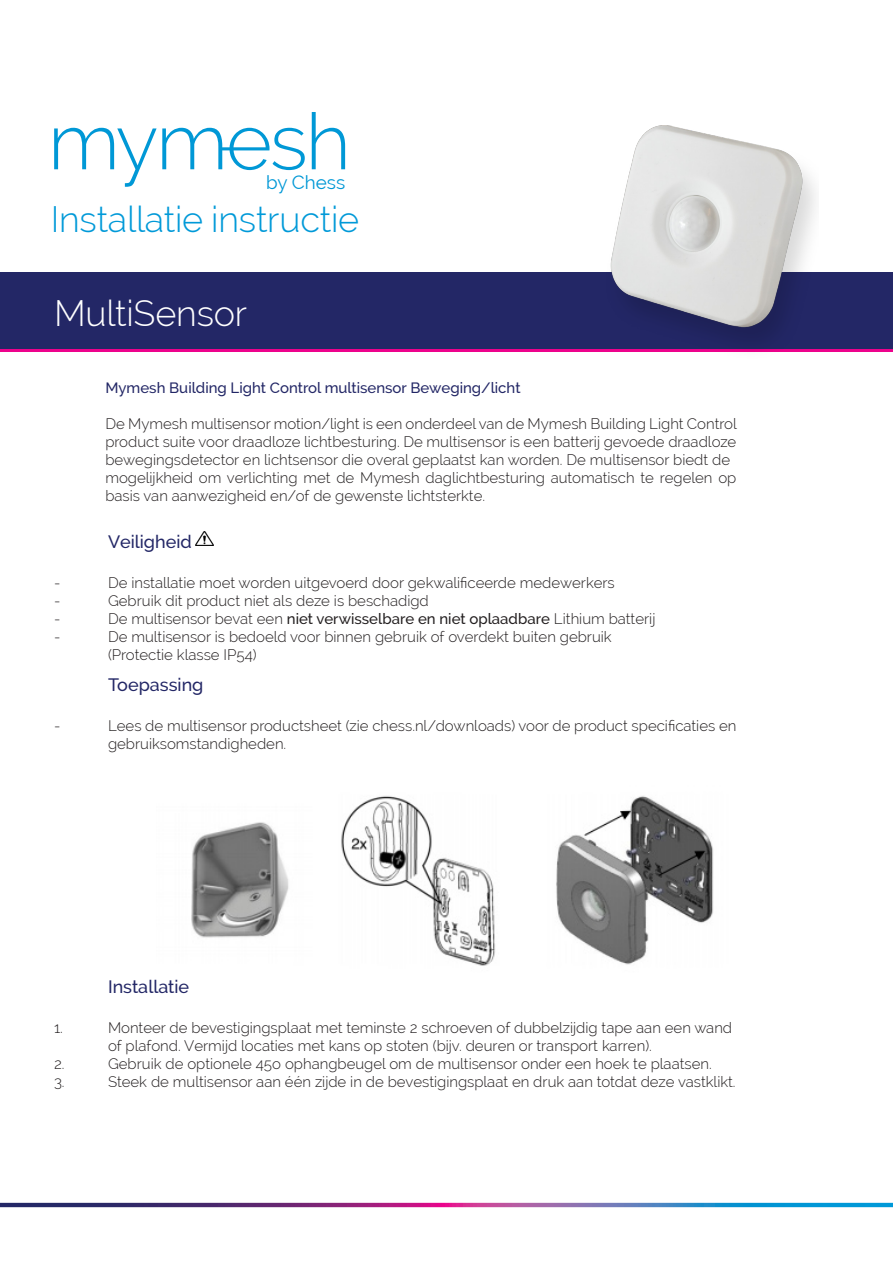
<style>
.page{position:relative;width:893px;height:1263px;background:#fff}
.page>*{position:absolute;margin:0;border:0;box-sizing:border-box;transform-origin:0 0}
.grote_witte_tekst{font:300 36px "Raleway";letter-spacing:-.005em;color:#0099d8}
.grote_witte_tekst-2{font:300 36px "Raleway";letter-spacing:-.005em;color:#fff}
.t1{font:18.9px "Raleway";color:#0098d6}
.t2{font:500 18px "Raleway";color:#232766}
.t3{font:300 15px/18px "Raleway";color:#231f20}
.t4{font:500 15px "Raleway";color:#232766}
.s1{font-weight:500}
</style>
<div class="page">
<div style="left:0;top:276px;width:893px;height:76px;background:#ed028c"></div>
<div style="left:0;top:272px;width:893px;height:77px;background:#232766"></div>
<img style="left:610px;top:125px;width:206px;height:214px">
<img style="left:196px;top:531px;width:17px;height:14px">
<img style="left:191px;top:795px;width:523px;height:171px">
<svg style="left:54px;top:112px;width:291px;height:75px"></svg>
<p class="t1" style="left:266px;top:171px;width:81px">by Chess</p>
<p class="grote_witte_tekst" style="left:51px;top:198px;width:310px">Installatie instructie</p>
<p class="grote_witte_tekst-2" style="left:54px;top:292px;width:195px">MultiSensor</p>
<p class="t4" style="left:105px;top:379px;width:417px">Mymesh Building Light Control multisensor Beweging/licht</p>
<p class="t3" style="left:105px;top:414px;width:633px">De Mymesh multisensor motion/light is een onderdeel van de Mymesh Building Light Control</p>
<p class="t3" style="left:105px;top:432px;width:632px">product suite voor draadloze lichtbesturing. De multisensor is een batterij gevoede draadloze</p>
<p class="t3" style="left:105px;top:450px;width:626px">bewegingsdetector en lichtsensor die overal geplaatst kan worden. De multisensor biedt de</p>
<p class="t3" style="left:105px;top:468px;width:632px">mogelijkheid om verlichting met de Mymesh daglichtbesturing automatisch te regelen op basis van aanwezigheid en/of de gewenste lichtsterkte.</p>
<p class="t2" style="left:108px;top:531px;width:85px">Veiligheid</p>
<p class="t3" style="left:54px;top:573px;width:8px">-</p>
<p class="t3" style="left:108px;top:573px;width:508px">De installatie moet worden uitgevoerd door gekwalificeerde medewerkers</p>
<p class="t3" style="left:54px;top:591px;width:8px">-</p>
<p class="t3" style="left:108px;top:591px;width:322px">Gebruik dit product niet als deze is beschadigd</p>
<p class="t3" style="left:54px;top:609px;width:8px">-</p>
<p class="t3" style="left:108px;top:609px;width:549px">De multisensor bevat een <span class="s1">niet verwisselbare en niet oplaadbare</span> Lithium batterij</p>
<p class="t3" style="left:54px;top:627px;width:8px">-</p>
<p class="t3" style="left:108px;top:627px;width:505px">De multisensor is bedoeld voor binnen gebruik of overdekt buiten gebruik</p>
<p class="t3" style="left:108px;top:645px;width:150px">(Protectie klasse IP54)</p>
<p class="t2" style="left:108px;top:675px;width:97px">Toepassing</p>
<p class="t3" style="left:54px;top:717px;width:8px">-</p>
<p class="t3" style="left:108px;top:717px;width:630px">Lees de multisensor productsheet (zie chess.nl/downloads) voor de product specificaties en</p>
<p class="t3" style="left:108px;top:735px;width:180px">gebruiksomstandigheden.</p>
<p class="t2" style="left:108px;top:976px;width:83px">Installatie</p>
<p class="t3" style="left:54px;top:1018px;width:10px">1.</p>
<p class="t3" style="left:108px;top:1018px;width:626px">Monteer de bevestigingsplaat met teminste 2 schroeven of dubbelzijdig tape aan een wand of plafond. Vermijd locaties met kans op stoten (bijv. deuren or transport karren).</p>
<p class="t3" style="left:54px;top:1054px;width:12px">2.</p>
<p class="t3" style="left:108px;top:1054px;width:605px">Gebruik de optionele 45o ophangbeugel om de multisensor onder een hoek te plaatsen.</p>
<p class="t3" style="left:54px;top:1072px;width:12px">3.</p>
<p class="t3" style="left:108px;top:1072px;width:629px">Steek de multisensor aan één zijde in de bevestigingsplaat en druk aan totdat deze vastklikt.</p>
</div>
